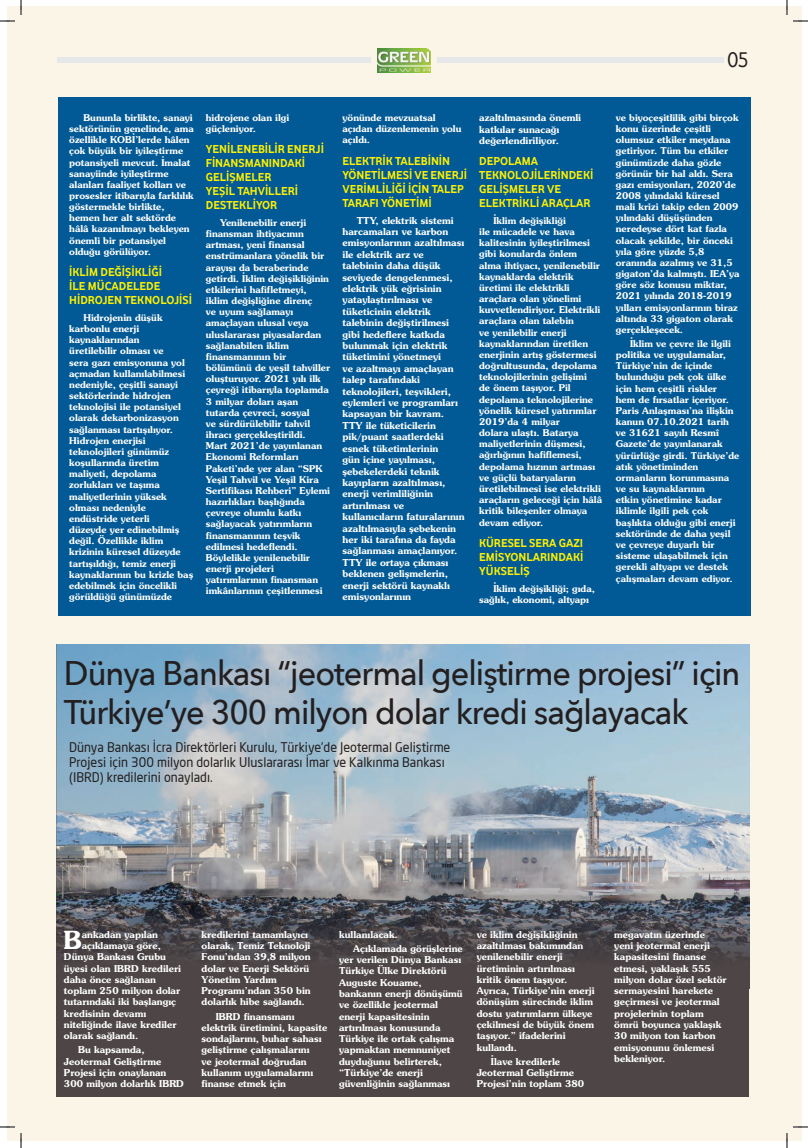
<style>
.page{position:relative;width:808px;height:1148px;background:#fff}
.page>*{position:absolute;margin:0;border:0;box-sizing:border-box;transform-origin:0 0}
.t1{font:500 34.1px/38.9px "Avenir Next";letter-spacing:-.03em;color:#231f20;scale:.95 1}
.t2{font:700 24.8px "Southern";color:#fff}
.t3{font:22.3px "Vodafone Rg";color:#231f20;scale:.95 1}
.t4{font:13.1px/15px "Neo Sans Pro";color:#231f20;scale:.95 1}
.t5{font:700 12px/14px "Vodafone Rg";color:#fff101}
.t6{font:700 9.5px/11.4px "Southern";color:#fff}
.t7{font:700 9.4px/11.3px "Southern";color:#fff}
.t8{font:700 9.3px/11.2px "Southern";color:#fff}
</style>
<div class="page">
<div style="left:7px;top:7px;width:794px;height:1134px;background:#fbf5e8"></div>
<div style="left:437px;top:58px;width:286px;height:5px;background:#e6e7e9"></div>
<div style="left:58px;top:58px;width:313px;height:5px;background:#e6e7e9"></div>
<img style="left:378px;top:48px;width:52px;height:24px">
<div style="left:58px;top:97px;width:692px;height:518px;background:#015995"></div>
<div style="left:57px;top:644px;width:692px;height:452px;background:#4e4646"></div>
<img style="left:57px;top:644px;width:692px;height:316px">
<svg style="left:0;top:1126px;width:15px;height:1px"></svg>
<svg style="left:793px;top:1126px;width:14px;height:1px"></svg>
<svg style="left:0;top:0;width:22px;height:22px"></svg>
<svg style="left:20px;top:1133px;width:2px;height:15px"></svg>
<svg style="left:786px;top:0;width:21px;height:22px"></svg>
<svg style="left:786px;top:1133px;width:1px;height:15px"></svg>
<h3 class="t3" style="left:727px;top:47px;width:24px">05</h3>
<p class="t8" style="left:69px;top:112px;width:126px;text-indent:14px">Bununla birlikte, sanayi sektörünün genelinde, ama özellikle KOBİ’lerde hâlen çok büyük bir iyileştirme potansiyeli mevcut. İmalat sanayiinde iyileştirme alanları faaliyet kolları ve prosesler itibarıyla farklılık göstermekle birlikte, hemen her alt sektörde hâlâ kazanılmayı bekleyen önemli bir potansiyel olduğu görülüyor.</p>
<p class="t5" style="left:69px;top:265px;width:124px">İKLİM DEĞİŞİKLİĞİ<br>İLE MÜCADELEDE<br>HİDROJEN TEKNOLOJİSİ</p>
<p class="t8" style="left:69px;top:312px;width:126px;text-indent:14px">Hidrojenin düşük karbonlu enerji kaynaklarından<br>üretilebilir olması ve<br>sera gazı emisyonuna yol açmadan kullanılabilmesi nedeniyle, çeşitli sanayi sektörlerinde hidrojen teknolojisi ile potansiyel olarak dekarbonizasyon sağlanması tartışılıyor.<br>Hidrojen enerjisi teknolojileri günümüz koşullarında üretim maliyeti, depolama zorlukları ve taşıma maliyetlerinin yüksek olması nedeniyle endüstride yeterli<br>düzeyde yer edinebilmiş değil. Özellikle iklim krizinin küresel düzeyde tartışıldığı, temiz enerji kaynaklarının bu krizle baş edebilmek için öncelikli görüldüğü günümüzde</p>
<p class="t8" style="left:206px;top:112px;width:85px">hidrojene olan ilgi güçleniyor.</p>
<p class="t5" style="left:206px;top:142px;width:120px">YENİLENEBİLİR ENERJİ<br>FİNANSMANINDAKİ<br>GELİŞMELER<br>YEŞİL TAHVİLLERİ<br>DESTEKLİYOR</p>
<p class="t8" style="left:206px;top:217px;width:126px;text-indent:14px">Yenilenebilir enerji finansman ihtiyacının artması, yeni finansal enstrümanlara yönelik bir arayışı da beraberinde getirdi. İklim değişikliğinin etkilerini hafifletmeyi, iklim değişliğine direnç<br>ve uyum sağlamayı amaçlayan ulusal veya uluslararası piyasalardan sağlanabilen iklim finansmanının bir bölümünü de yeşil tahviller oluşturuyor. 2021 yılı ilk çeyreği itibarıyla toplamda<br>3 milyar doları aşan tutarda çevreci, sosyal<br>ve sürdürülebilir tahvil ihracı gerçekleştirildi.<br>Mart 2021’de yayınlanan<br>Ekonomi Reformları<br>Paketi’nde yer alan “SPK<br>Yeşil Tahvil ve Yeşil Kira<br>Sertifikası Rehberi” Eylemi hazırlıkları başlığında çevreye olumlu katkı sağlayacak yatırımların finansmanının teşvik edilmesi hedeflendi.<br>Böylelikle yenilenebilir enerji projeleri yatırımlarının finansman imkânlarının çeşitlenmesi</p>
<p class="t8" style="left:342px;top:112px;width:120px">yönünde mevzuatsal açıdan düzenlemenin yolu açıldı.</p>
<p class="t5" style="left:342px;top:153px;width:126px">ELEKTRİK TALEBİNİN<br>YÖNETİLMESİ VE ENERJİ<br>VERİMLİLİĞİ İÇİN TALEP<br>TARAFI YÖNETİMİ</p>
<p class="t6" style="left:342px;top:214px;width:123px;text-indent:14px">TTY, elektrik sistemi harcamaları ve karbon emisyonlarının azaltılması ile elektrik arz ve talebinin daha düşük seviyede dengelenmesi, elektrik yük eğrisinin yataylaştırılması ve tüketicinin elektrik talebinin değiştirilmesi gibi hedeflere katkıda bulunmak için elektrik tüketimini yönetmeyi<br>ve azaltmayı amaçlayan talep tarafındaki teknolojileri, teşvikleri, eylemleri ve programları kapsayan bir kavram.<br>TTY ile tüketicilerin pik/puant saatlerdeki esnek tüketimlerinin<br>gün içine yayılması, şebekelerdeki teknik kayıpların azaltılması, enerji verimliliğinin artırılması ve kullanıcıların faturalarının azaltılmasıyla şebekenin her iki tarafına da fayda sağlanması amaçlanıyor.<br>TTY ile ortaya çıkması beklenen gelişmelerin, enerji sektörü kaynaklı emisyonlarının</p>
<p class="t6" style="left:479px;top:112px;width:103px">azaltılmasında önemli katkılar sunacağı değerlendiriliyor.</p>
<p class="t5" style="left:479px;top:154px;width:116px">DEPOLAMA<br>TEKNOLOJİLERİNDEKİ<br>GELİŞMELER VE<br>ELEKTRİKLİ ARAÇLAR</p>
<p class="t8" style="left:479px;top:215px;width:124px;text-indent:14px">İklim değişikliği<br>ile mücadele ve hava kalitesinin iyileştirilmesi gibi konularda önlem<br>alma ihtiyacı, yenilenebilir kaynaklarda elektrik üretimi ile elektrikli araçlara olan yönelimi kuvvetlendiriyor. Elektrikli araçlara olan talebin<br>ve yenilebilir enerji kaynaklarından üretilen enerjinin artış göstermesi doğrultusunda, depolama teknolojilerinin gelişimi<br>de önem taşıyor. Pil depolama teknolojilerine yönelik küresel yatırımlar<br>2019’da 4 milyar<br>dolara ulaştı. Batarya maliyetlerinin düşmesi, ağırlığının hafiflemesi, depolama hızının artması ve güçlü bataryaların üretilebilmesi ise elektrikli araçların geleceği için hâlâ kritik bileşenler olmaya devam ediyor.</p>
<p class="t5" style="left:479px;top:535px;width:106px;text-align:justify">KÜRESEL SERA GAZI EMİSYONLARINDAKİ YÜKSELİŞ</p>
<p class="t8" style="left:479px;top:582px;width:117px;text-indent:14px">İklim değişikliği; gıda, sağlık, ekonomi, altyapı</p>
<p class="t8" style="left:615px;top:112px;width:125px">ve biyoçeşitlilik gibi birçok konu üzerinde çeşitli olumsuz etkiler meydana getiriyor. Tüm bu etkiler günümüzde daha gözle görünür bir hal aldı. Sera gazı emisyonları, 2020’de<br>2008 yılındaki küresel mali krizi takip eden 2009 yılındaki düşüşünden neredeyse dört kat fazla olacak şekilde, bir önceki yıla göre yüzde 5,8 oranında azalmış ve 31,5 gigaton’da kalmıştı. IEA’ya göre söz konusu miktar,<br>2021 yılında 2018-2019 yılları emisyonlarının biraz altında 33 gigaton olarak gerçekleşecek.</p>
<p class="t8" style="left:615px;top:338px;width:125px;text-indent:14px">İklim ve çevre ile ilgili politika ve uygulamalar,<br>Türkiye’nin de içinde bulunduğu pek çok ülke için hem çeşitli riskler<br>hem de fırsatlar içeriyor.<br>Paris Anlaşması’na ilişkin kanun 07.10.2021 tarih ve 31621 sayılı Resmî<br>Gazete’de yayınlanarak yürürlüğe girdi. Türkiye’de atık yönetiminden ormanların korunmasına ve su kaynaklarının<br>etkin yönetimine kadar iklimle ilgili pek çok başlıkta olduğu gibi enerji sektöründe de daha yeşil ve çevreye duyarlı bir sisteme ulaşabilmek için gerekli altyapı ve destek çalışmaları devam ediyor.</p>
<h1 class="t1" style="left:64px;top:652px;width:713px">Dünya Bankası “jeotermal geliştirme projesi” için<br>Türkiye’ye 300 milyon dolar kredi sağlayacak</h1>
<h3 class="t4" style="left:69px;top:739px;width:402px">Dünya Bankası İcra Direktörleri Kurulu, Türkiye’de Jeotermal Geliştirme<br>Projesi için 300 milyon dolarlık Uluslararası İmar ve Kalkınma Bankası (IBRD) kredilerini onayladı.</h3>
<h2 class="t2" style="left:63px;top:923px;width:20px">B</h2>
<p class="t7" style="left:82px;top:928px;width:78px">ankadan yapılan</p>
<p class="t7" style="left:82px;top:939px;width:81px">açıklamaya göre,</p>
<p class="t7" style="left:64px;top:951px;width:104px">Dünya Bankası Grubu</p>
<p class="t7" style="left:64px;top:962px;width:118px">üyesi olan IBRD kredileri</p>
<p class="t7" style="left:64px;top:973px;width:93px">daha önce sağlanan</p>
<p class="t7" style="left:64px;top:984px;width:118px">toplam 250 milyon dolar</p>
<p class="t7" style="left:64px;top:996px;width:114px">tutarındaki iki başlangıç</p>
<p class="t7" style="left:64px;top:1007px;width:84px">kredisinin devamı</p>
<p class="t7" style="left:64px;top:1018px;width:114px">niteliğinde ilave krediler</p>
<p class="t7" style="left:64px;top:1030px;width:76px">olarak sağlandı.</p>
<p class="t7" style="left:64px;top:1044px;width:121px;text-indent:14px">Bu kapsamda,<br>Jeotermal Geliştirme<br>Projesi için onaylanan<br>300 milyon dolarlık IBRD</p>
<p class="t7" style="left:201px;top:928px;width:111px">kredilerini tamamlayıcı olarak, Temiz Teknoloji<br>Fonu’ndan 39,8 milyon dolar ve Enerji Sektörü<br>Yönetim Yardım<br>Programı’ndan 350 bin dolarlık hibe sağlandı.</p>
<p class="t7" style="left:201px;top:1010px;width:127px;text-indent:14px">IBRD finansmanı elektrik üretimini, kapasite sondajlarını, buhar sahası geliştirme çalışmalarını<br>ve jeotermal doğrudan kullanım uygulamalarını finanse etmek için</p>
<p class="t7" style="left:353px;top:927px;width:111px;line-height:14.1px;text-indent:-14px">kullanılacak.<br>Açıklamada görüşlerine</p>
<p class="t7" style="left:339px;top:953px;width:125px">yer verilen Dünya Bankası<br>Türkiye Ülke Direktörü<br>Auguste Kouame, bankanın enerji dönüşümü ve özellikle jeotermal enerji kapasitesinin artırılması konusunda<br>Türkiye ile ortak çalışma yapmaktan memnuniyet duyduğunu belirterek, “Türkiye’de enerji güvenliğinin sağlanması</p>
<p class="t7" style="left:476px;top:928px;width:119px">ve iklim değişikliğinin azaltılması bakımından yenilenebilir enerji üretiminin artırılması kritik önem taşıyor.<br>Ayrıca, Türkiye’nin enerji dönüşüm sürecinde iklim dostu yatırımların ülkeye çekilmesi de büyük önem taşıyor.” ifadelerini kullandı.</p>
<p class="t7" style="left:476px;top:1055px;width:109px;text-indent:14px">İlave kredilerle<br>Jeotermal Geliştirme<br>Projesi’nin toplam 380</p>
<p class="t7" style="left:614px;top:928px;width:114px">megavatın üzerinde<br>yeni jeotermal enerji kapasitesini finanse etmesi, yaklaşık 555 milyon dolar özel sektör sermayesini harekete geçirmesi ve jeotermal projelerinin toplam ömrü boyunca yaklaşık<br>30 milyon ton karbon emisyonunu önlemesi bekleniyor.</p>
</div>
